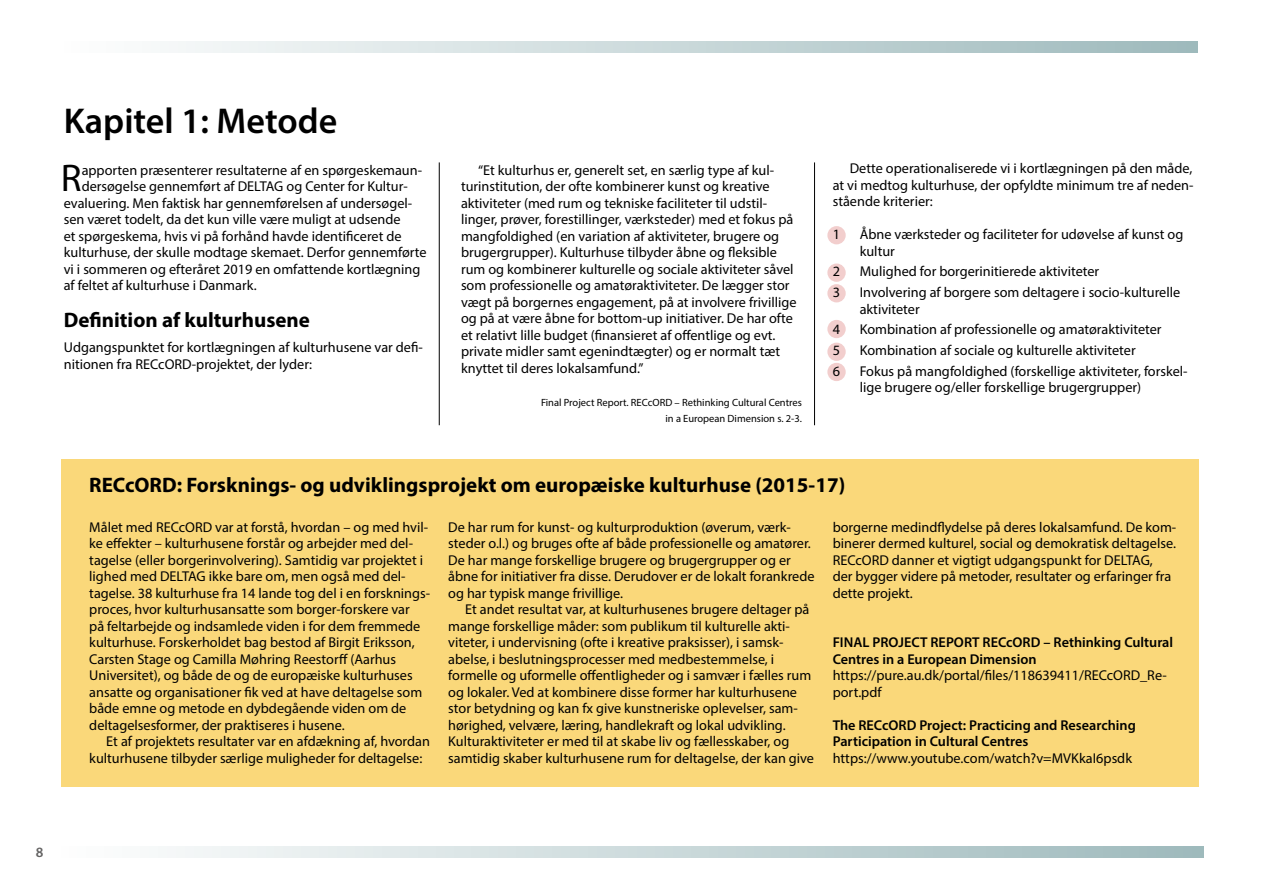
<style>
.page{position:relative;width:1263px;height:893px;background:#fff}
.page>*{position:absolute;margin:0;border:0;box-sizing:border-box;transform-origin:0 0}
.t1{font:38.7px "Myriad Pro";color:#000}
.t2{font:600 36px "Myriad Pro";color:#000}
.t3{font:700 21px "Myriad Pro";color:#000}
.t4{font:14.25px/16.5px "Myriad Pro";color:#000}
.t5{font:600 14.25px/16.5px "Myriad Pro";color:#000}
.t6{font:600 14.25px "Myriad Pro";color:#646363}
.t7{font:10.5px/16.5px "Myriad Pro";color:#000;text-align:right}
</style>
<div class="page">
<svg style="left:176px;top:846px;width:1027px;height:11px;background:#c9d8d9"></svg>
<svg style="left:178px;top:41px;width:1019px;height:12px;background:#c9d8d9"></svg>
<div style="left:827px;top:226px;width:19px;height:18px;background:#f2cecd;border-radius:50%"></div>
<div style="left:827px;top:264px;width:19px;height:18px;background:#f2cecd;border-radius:50%"></div>
<div style="left:827px;top:284px;width:19px;height:18px;background:#f2cecd;border-radius:50%"></div>
<div style="left:827px;top:320px;width:19px;height:18px;background:#f2cecd;border-radius:50%"></div>
<div style="left:827px;top:343px;width:19px;height:18px;background:#f2cecd;border-radius:50%"></div>
<div style="left:827px;top:363px;width:19px;height:18px;background:#f2cecd;border-radius:50%"></div>
<div style="left:61px;top:459px;width:1138px;height:328px;background:#fad87a"></div>
<hr style="left:439px;top:162px;width:1px;height:263px;background:#000">
<hr style="left:814px;top:162px;width:1px;height:263px;background:#000">
<h2 class="t2" style="left:64px;top:98px;width:275px">Kapitel 1: Metode</h2>
<h1 class="t1" style="left:61px;top:154px;width:22px">R</h1>
<p class="t4" style="left:82px;top:162px;width:342px">apporten præsenterer resultaterne af en spørgeskemaun-</p>
<p class="t4" style="left:82px;top:178px;width:328px">dersøgelse gennemført af DELTAG og Center for Kultur-</p>
<p class="t4" style="left:64px;top:195px;width:350px">evaluering. Men faktisk har gennemførelsen af undersøgel-</p>
<p class="t4" style="left:64px;top:211px;width:338px">sen været todelt, da det kun ville være muligt at udsende</p>
<p class="t4" style="left:64px;top:228px;width:339px">et spørgeskema, hvis vi på forhånd havde identificeret de</p>
<p class="t4" style="left:64px;top:244px;width:364px">kulturhuse, der skulle modtage skemaet. Derfor gennemførte</p>
<p class="t4" style="left:64px;top:261px;width:358px">vi i sommeren og efteråret 2019 en omfattende kortlægning</p>
<p class="t4" style="left:64px;top:277px;width:194px">af feltet af kulturhuse i Danmark.</p>
<h3 class="t3" style="left:64px;top:306px;width:248px">Definition af kulturhusene</h3>
<p class="t4" style="left:64px;top:339px;width:361px">Udgangspunktet for kortlægningen af kulturhusene var defi&shy;nitionen fra RECcORD-projektet, der lyder:</p>
<p class="t4" style="left:461px;top:161px;width:337px;text-indent:17px">“Et kulturhus er, generelt set, en særlig type af kul&shy;turinstitution, der ofte kombinerer kunst og kreative aktiviteter (med rum og tekniske faciliteter til udstil&shy;linger, prøver, forestillinger, værksteder) med et fokus på mangfoldighed (en variation af aktiviteter, brugere og brugergrupper). Kulturhuse tilbyder åbne og fleksible rum og kombinerer kulturelle og sociale aktiviteter såvel som professionelle og amatøraktiviteter. De lægger stor vægt på borgernes engagement, på at involvere frivillige og på at være åbne for bottom-up initiativer. De har ofte et relativt lille budget (finansieret af offentlige og evt. private midler samt egenindtægter) og er normalt tæt knyttet til deres lokalsamfund.”</p>
<p class="t7" style="left:541px;top:394px;width:262px">Final Project Report. RECcORD – Rethinking Cultural Centres in a European Dimension s. 2-3.</p>
<p class="t4" style="left:833px;top:160px;width:362px;text-align:justify;text-indent:17px">Dette operationaliserede vi i kortlægningen på den måde, at vi medtog kulturhuse, der opfyldte minimum tre af neden&shy;stående kriterier:</p>
<p class="t4" style="left:833px;top:226px;width:9px">1</p>
<p class="t4" style="left:860px;top:226px;width:325px">Åbne værksteder og faciliteter for udøvelse af kunst og kultur</p>
<p class="t4" style="left:833px;top:263px;width:9px">2</p>
<p class="t4" style="left:860px;top:263px;width:241px">Mulighed for borgerinitierede aktiviteter</p>
<p class="t4" style="left:833px;top:284px;width:9px">3</p>
<p class="t4" style="left:860px;top:284px;width:322px">Involvering af borgere som deltagere i socio-kulturelle aktiviteter</p>
<p class="t4" style="left:833px;top:321px;width:9px">4</p>
<p class="t4" style="left:860px;top:321px;width:303px">Kombination af professionelle og amatøraktiviteter</p>
<p class="t4" style="left:833px;top:342px;width:9px">5</p>
<p class="t4" style="left:860px;top:342px;width:277px">Kombination af sociale og kulturelle aktiviteter</p>
<p class="t4" style="left:833px;top:363px;width:9px">6</p>
<p class="t4" style="left:860px;top:363px;width:329px">Fokus på mangfoldighed (forskellige aktiviteter, forskel&shy;lige brugere og/eller forskellige brugergrupper)</p>
<h3 class="t3" style="left:89px;top:471px;width:757px">RECcORD: Forsknings- og udviklingsprojekt om europæiske kulturhuse (2015-17)</h3>
<p class="t4" style="left:89px;top:518px;width:342px">Målet med RECcORD var at forstå, hvordan – og med hvil&shy;ke effekter – kulturhusene forstår og arbejder med del&shy;tagelse (eller borgerinvolvering). Samtidig var projektet i lighed med DELTAG ikke bare om, men også med del&shy;tagelse. 38 kulturhuse fra 14 lande tog del i en forsknings&shy;proces, hvor kulturhusansatte som borger-forskere var<br>på feltarbejde og indsamlede viden i for dem fremmede kulturhuse. Forskerholdet bag bestod af Birgit Eriksson, Carsten Stage og Camilla Møhring Reestorff (Aarhus Universitet), og både de og de europæiske kulturhuses ansatte og organisationer fik ved at have deltagelse som både emne og metode en dybdegående viden om de deltagelsesformer, der praktiseres i husene.</p>
<p class="t4" style="left:89px;top:733px;width:342px;text-indent:17px">Et af projektets resultater var en afdækning af, hvordan kulturhusene tilbyder særlige muligheder for deltagelse:</p>
<p class="t4" style="left:448px;top:518px;width:368px">De har rum for kunst- og kulturproduktion (øverum, værk&shy;steder o.l.) og bruges ofte af både professionelle og amatører.<br>De har mange forskellige brugere og brugergrupper og er åbne for initiativer fra disse. Derudover er de lokalt forankrede og har typisk mange frivillige.</p>
<p class="t4" style="left:448px;top:601px;width:367px;text-indent:17px">Et andet resultat var, at kulturhusenes brugere deltager på mange forskellige måder: som publikum til kulturelle akti&shy;viteter, i undervisning (ofte i kreative praksisser), i samsk&shy;abelse, i beslutningsprocesser med medbestemmelse, i formelle og uformelle offentligheder og i samvær i fælles rum og lokaler. Ved at kombinere disse former har kulturhusene stor betydning og kan fx give kunstneriske oplevelser, sam&shy;hørighed, velvære, læring, handlekraft og lokal udvikling.<br>Kulturaktiviteter er med til at skabe liv og fællesskaber, og samtidig skaber kulturhusene rum for deltagelse, der kan give</p>
<p class="t4" style="left:833px;top:518px;width:345px">borgerne medindflydelse på deres lokalsamfund. De kom&shy;binerer dermed kulturel, social og demokratisk deltagelse.<br>RECcORD danner et vigtigt udgangspunkt for DELTAG,<br>der bygger videre på metoder, resultater og erfaringer fra dette projekt.</p>
<p class="t5" style="left:833px;top:634px;width:342px">FINAL PROJECT REPORT RECcORD – Rethinking Cultural<br>Centres in a European Dimension</p>
<p class="t4" style="left:833px;top:667px;width:336px">https://pure.au.dk/portal/files/118639411/RECcORD_Re&shy;port.pdf</p>
<p class="t5" style="left:833px;top:716px;width:305px">The RECcORD Project: Practicing and Researching<br>Participation in Cultural Centres</p>
<p class="t4" style="left:833px;top:749px;width:301px">https://www.youtube.com/watch?v=MVKkaI6psdk</p>
<p class="t6" style="left:36px;top:843px;width:9px">8</p>
</div>
